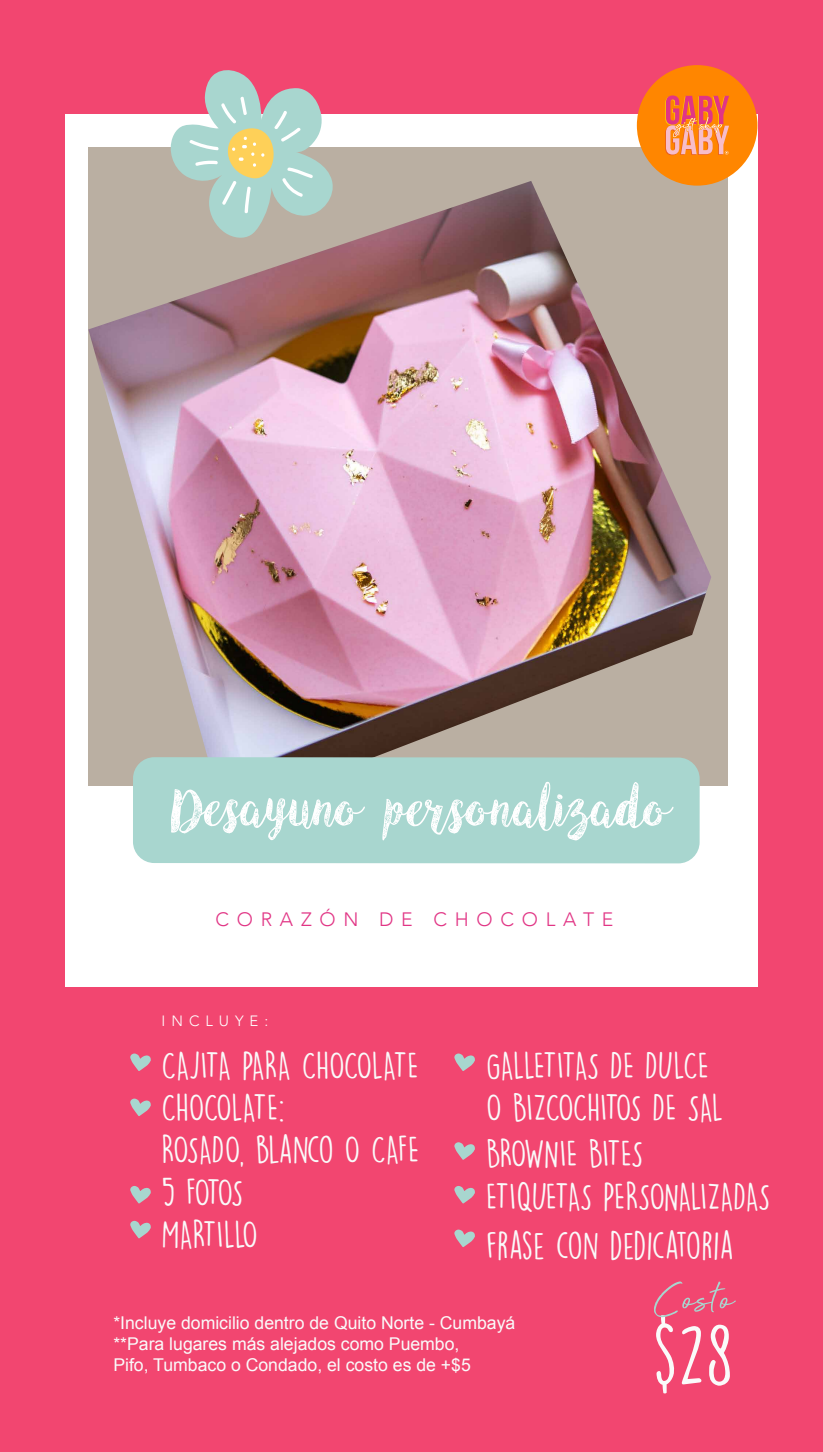
<style>
.page{position:relative;width:823px;height:1452px;background:#fff}
.page>*{position:absolute;margin:0;border:0;box-sizing:border-box;transform-origin:0 0}
.t1{font:76.5px "DK Lemon Yellow Sun";color:#fafafa}
.t2{font:56.62px "Angeline Vintage";color:#fff}
.t3{font:51.82px "Beyond Infinity";color:#a8d6cf}
.t4{font:35.17px/42.2px "DK Lemon Yellow Sun";letter-spacing:-.03em;color:#fafafa}
.t5{font:300 19.35px "Avenir";letter-spacing:.4em;color:#e13585}
.t6{font:17.62px/21.1px "Arial";color:#fafafa}
.t7{font:300 14.92px "Avenir";letter-spacing:.4em;color:#fff}
</style>
<div class="page">
<div style="left:0;top:0;width:822px;height:1451px;background:#f24670"></div>
<div style="left:65px;top:114px;width:692px;height:872px;background:#fff"></div>
<div style="left:88px;top:147px;width:639px;height:638px;background:#baafa2"></div>
<svg style="left:130px;top:1053px;width:21px;height:18px"></svg>
<svg style="left:130px;top:1186px;width:21px;height:17px"></svg>
<svg style="left:130px;top:1220px;width:21px;height:18px"></svg>
<svg style="left:130px;top:1098px;width:21px;height:18px"></svg>
<svg style="left:454px;top:1053px;width:20px;height:18px"></svg>
<svg style="left:454px;top:1186px;width:20px;height:17px"></svg>
<svg style="left:454px;top:1142px;width:20px;height:17px"></svg>
<svg style="left:454px;top:1229px;width:20px;height:18px"></svg>
<div style="left:636px;top:65px;width:121px;height:121px;background:#ff8600;border-radius:50%"></div>
<svg style="left:665px;top:95px;width:63px;height:60px"></svg>
<img style="left:88px;top:181px;width:622px;height:604px">
<div style="left:133px;top:757px;width:566px;height:106px;background:#a8d6cf"></div>
<svg style="left:167px;top:70px;width:169px;height:170px"></svg>
<h2 class="t2" style="left:170px;top:771px;width:498px">Desayuno personalizado</h2>
<p class="t5" style="left:215px;top:907px;width:399px">CORAZÓN DE CHOCOLATE</p>
<p class="t7" style="left:161px;top:1011px;width:108px">INCLUYE:</p>
<p class="t4" style="left:161px;top:1044px;width:259px">CAJITA PARA CHOCOLATE<br>CHOCOLATE:<br>ROSADO, BLANCO O CAFE<br>5 FOTOS<br>MARTILLO</p>
<p class="t4" style="left:486px;top:1044px;width:239px">GALLETITAS DE DULCE<br>O BIZCOCHITOS DE SAL</p>
<p class="t4" style="left:486px;top:1132px;width:159px">BROWNIE BITES</p>
<p class="t4" style="left:486px;top:1171px;width:285px;line-height:49.7px">ETIQUETAS PERSONALIZADAS<br>FRASE CON DEDICATORIA</p>
<p class="t6" style="left:113px;top:1311px;width:403px">*Incluye domicilio dentro de Quito Norte - Cumbayá **Para lugares más alejados como Puembo,<br>Pifo, Tumbaco o Condado, el costo es de +$5</p>
<h3 class="t3" style="left:654px;top:1271px;width:81px">Costo</h3>
<h1 class="t1" style="left:652px;top:1307px;width:83px">$28</h1>
</div>
